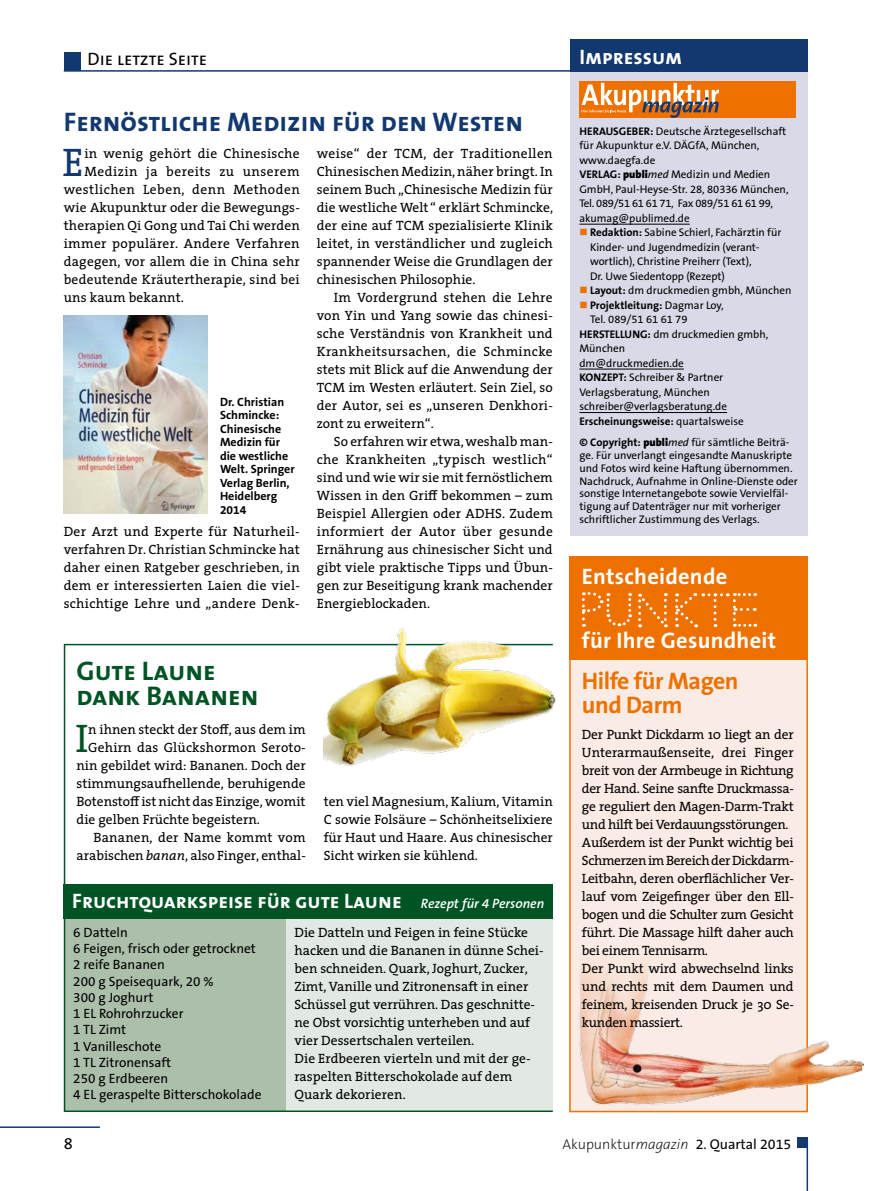
<style>
.page{position:relative;width:893px;height:1191px;background:#fff}
.page>*{position:absolute;margin:0;border:0;box-sizing:border-box;transform-origin:0 0}
.t1{font:40.2px "The Serif";color:#123870}
.t2{font:40.2px "The Serif";color:#005424}
.t3{font:700 27px "Aku Mag Caps";color:#123870}
.t4{font:700 27px/25.5px "Aku Mag Caps";color:#005424}
.t5{font:700 24px/24px "The Sans B7";letter-spacing:-.02em;color:#ee7100}
.t6{font:700 22.5px "The Sans B7";letter-spacing:.01em;color:#fff}
.t7{font:700 21px "Aku Mag Caps";color:#fff}
.t8{font:18px "Aku Mag Caps";color:#000}
.t9{font:16.5px "The Sans B5 Plain";color:#000}
.t10{font:14.25px "The Sans B5 Plain";color:#000}
.t11{font:13.5px/18px "The Serif";color:#000;text-align:justify}
.t12{font:13.5px/18px "The Serif";letter-spacing:-.02em;color:#000}
.t13{font:13.5px/16.2px "The Sans B5 Plain";color:#000}
.t14{font:13.5px "The Serif";letter-spacing:.025em;color:#000}
.t15{font:13.5px "The Serif";letter-spacing:.035em;color:#000}
.t16{font:700 12px/13.5px "The Sans B7";color:#000}
.t17{font:11.1px/14.5px "The Sans B5 Plain";color:#000}
.t18{font:700 11.1px "The Sans B7";color:#000}
.s1{font-style:italic}
.s2{font-family:"The Sans B6";font-weight:600;font-style:italic;font-size:13.5px}
.s3{font-family:"The Sans B7";font-weight:700}
.s4{font-family:"The Sans B9";font-weight:900}
.s5{color:#ee7100}
.s6{font-family:"The Sans B5 Plain";font-weight:400}
.s7{font-family:"The Sans B2";font-weight:200}
.s8{font-family:"The Sans B2";font-weight:200;font-style:italic}
</style>
<div class="page">
<div style="left:569px;top:658px;width:239px;height:454px;background:#faebe4;border:2px solid #ee7100"></div>
<div style="left:569px;top:556px;width:239px;height:103px;background:#ee7100"></div>
<svg style="left:582px;top:592px;width:86px;height:36px"></svg>
<svg style="left:675px;top:593px;width:22px;height:35px"></svg>
<svg style="left:703px;top:593px;width:53px;height:34px"></svg>
<div style="left:65px;top:918px;width:221px;height:194px;background:#abbfab"></div>
<div style="left:286px;top:918px;width:267px;height:194px;background:#e2e9e2"></div>
<div style="left:64px;top:883px;width:489px;height:35px;background:#005424"></div>
<div style="left:64px;top:644px;width:490px;height:468px;border:2px solid #005424"></div>
<img style="left:324px;top:628px;width:232px;height:146px">
<hr style="left:64px;top:70px;width:744px;height:2px;background:#123870">
<div style="left:64px;top:52px;width:17px;height:19px;background:#123870"></div>
<hr style="left:0;top:1126px;width:100px;height:2px;background:#123870">
<hr style="left:806px;top:1138px;width:2px;height:53px;background:#123870">
<div style="left:798px;top:1137px;width:10px;height:10px;background:#123870"></div>
<div style="left:571px;top:71px;width:237px;height:465px;background:#d9d9e7"></div>
<hr style="left:579px;top:224px;width:111px;height:1px;background:#000">
<hr style="left:579px;top:369px;width:105px;height:1px;background:#000">
<hr style="left:579px;top:412px;width:148px;height:1px;background:#000">
<div style="left:571px;top:39px;width:237px;height:33px;background:#123870"></div>
<div style="left:579px;top:81px;width:217px;height:37px;background:#ee7100"></div>
<svg style="left:582px;top:83px;width:137px;height:35px"></svg>
<img style="left:64px;top:316px;width:143px;height:197px">
<img style="left:579px;top:948px;width:285px;height:156px">
<h3 class="t8" style="left:88px;top:43px;width:121px">Die letzte Seite</h3>
<h2 class="t3" style="left:64px;top:99px;width:461px">Fernöstliche Medizin für den Westen</h2>
<h1 class="t1" style="left:63px;top:129px;width:23px">E</h1>
<p class="t14" style="left:84px;top:142px;width:217px">in wenig gehört die Chinesische</p>
<p class="t11" style="left:317px;top:144px;width:238px">weise“ der TCM, der Traditionellen Chinesischen Medizin, näher bringt. In seinem Buch „Chinesische Medizin für die westliche Welt “ erklärt Schmincke, der eine auf TCM spezialisierte Klinik leitet, in verständlicher und zugleich spannender Weise die Grundlagen der chinesischen Philosophie.</p>
<p class="t11" style="left:317px;top:288px;width:238px;text-indent:17px">Im Vordergrund stehen die Lehre von Yin und Yang sowie das chinesi&shy;sche Verständnis von Krankheit und Krankheitsursachen, die Schmincke stets mit Blick auf die Anwendung der TCM im Westen erläutert. Sein Ziel, so der Autor, sei es „unseren Denkhori&shy;zont zu erweitern“.</p>
<p class="t11" style="left:317px;top:432px;width:238px;text-indent:17px">So erfahren wir etwa, weshalb man&shy;che Krankheiten „typisch westlich“ sind und wie wir sie mit fernöstlichem Wissen in den Griff bekommen – zum Beispiel Allergien oder ADHS. Zudem informiert der Autor über gesunde Ernährung aus chinesischer Sicht und gibt viele praktische Tipps und Übun&shy;gen zur Beseitigung krank machender Energieblockaden.</p>
<p class="t15" style="left:84px;top:160px;width:217px">Medizin ja bereits zu unserem</p>
<p class="t15" style="left:64px;top:178px;width:238px">westlichen Leben, denn Methoden</p>
<p class="t11" style="left:64px;top:198px;width:237px">wie Akupunktur oder die Bewegungs-</p>
<p class="t11" style="left:64px;top:216px;width:237px">therapien Qi Gong und Tai Chi werden</p>
<p class="t14" style="left:64px;top:232px;width:237px">immer populärer. Andere Verfahren</p>
<p class="t11" style="left:64px;top:252px;width:238px">dagegen, vor allem die in China sehr</p>
<p class="t11" style="left:64px;top:270px;width:237px">bedeutende Kräutertherapie, sind bei</p>
<p class="t11" style="left:64px;top:288px;width:122px">uns kaum bekannt.</p>
<p class="t16" style="left:220px;top:395px;width:76px">Dr. Christian<br>Schmincke:<br>Chinesische<br>Medizin für die westliche<br>Welt. Springer<br>Verlag Berlin,<br>Heidelberg<br>2014</p>
<p class="t11" style="left:64px;top:522px;width:238px">Der Arzt und Experte für Naturheil&shy;verfahren Dr. Christian Schmincke hat daher einen Ratgeber geschrieben, in dem er interessierten Laien die viel&shy;schichtige Lehre und „andere Denk-</p>
<h2 class="t4" style="left:77px;top:657px;width:183px">Gute Laune dank Bananen</h2>
<h1 class="t2" style="left:75px;top:705px;width:14px">I</h1>
<p class="t11" style="left:88px;top:720px;width:219px">n ihnen steckt der Stoff, aus dem im</p>
<p class="t11" style="left:88px;top:738px;width:219px">Gehirn das Glückshormon Seroto-</p>
<p class="t11" style="left:77px;top:756px;width:231px">nin gebildet wird: Bananen. Doch der</p>
<p class="t11" style="left:77px;top:774px;width:231px">stimmungsaufhellende, beruhigende</p>
<p class="t11" style="left:77px;top:792px;width:230px">Botenstoff ist nicht das Einzige, womit</p>
<p class="t11" style="left:77px;top:810px;width:185px">die gelben Früchte begeistern.</p>
<p class="t11" style="left:94px;top:828px;width:214px">Bananen, der Name kommt vom</p>
<p class="t11" style="left:77px;top:846px;width:231px">arabischen <span class="s1">banan</span>, also Finger, enthal-</p>
<p class="t11" style="left:324px;top:792px;width:231px">ten viel Magnesium, Kalium, Vitamin C sowie Folsäure – Schönheitselixiere für Haut und Haare. Aus chinesischer Sicht wirken sie kühlend.</p>
<h3 class="t7" style="left:72px;top:883px;width:473px">Fruchtquarkspeise für gute Laune <span class="s2">Rezept für 4 Personen</span></h3>
<p class="t13" style="left:73px;top:924px;width:190px">6 Datteln<br>6 Feigen, frisch oder getrocknet<br>2 reife Bananen<br>200 g Speisequark, 20 %<br>300 g Joghurt<br>1 EL Rohrohrzucker<br>1 TL Zimt<br>1 Vanilleschote<br>1 TL Zitronensaft<br>250 g Erdbeeren<br>4 EL geraspelte Bitterschokolade</p>
<p class="t11" style="left:294px;top:923px;width:251px;text-align:left">Die Datteln und Feigen in feine Stücke hacken und die Bananen in dünne Schei&shy;ben schneiden. Quark, Joghurt, Zucker, Zimt, Vanille und Zitronensaft in einer Schüssel gut verrühren. Das geschnitte&shy;ne Obst vorsichtig unterheben und auf vier Dessertschalen verteilen.<br>Die Erdbeeren vierteln und mit der ge&shy;raspelten Bitterschokolade auf dem Quark dekorieren.</p>
<h3 class="t7" style="left:579px;top:39px;width:104px">Impressum</h3>
<p class="t17" style="left:579px;top:124px;width:211px"><span class="s3">HERAUSGEBER:</span> Deutsche Ärztegesellschaft für Akupunktur e.V. DÄGfA, München, www.daegfa.de<br><span class="s3">VERLAG:</span> <span class="s4">publi</span><span class="s1">med</span> Medizin und Medien GmbH, Paul-Heyse-Str. 28, 80336 München, Tel. 089/51 61 61 71, Fax 089/51 61 61 99, akumag@publimed.de</p>
<p class="t17" style="left:590px;top:226px;width:193px;text-indent:-11px"><span class="s5">■</span> <span class="s3">Redaktion:</span> Sabine Schierl, Fachärztin für Kinder- und Jugendmedizin (verant&shy;wortlich), Christine Preiherr (Text),<br>Dr. Uwe Siedentopp (Rezept)</p>
<p class="t17" style="left:579px;top:284px;width:214px"><span class="s5">■</span> <span class="s3">Layout:</span> dm druckmedien gmbh, München</p>
<p class="t18" style="left:579px;top:299px;width:146px"><span class="s5">■</span> Projektleitung: <span class="s6">Dagmar Loy,</span></p>
<p class="t17" style="left:579px;top:312px;width:190px;text-indent:11px">Tel. 089/51 61 61 79<br><span class="s3">HERSTELLUNG:</span> dm druckmedien gmbh,<br>München<br>dm@druckmedien.de<br><span class="s3">KONZEPT:</span> Schreiber &amp; Partner<br>Verlagsberatung, München schreiber@verlagsberatung.de</p>
<p class="t18" style="left:579px;top:415px;width:166px">Erscheinungsweise: <span class="s6">quartalsweise</span></p>
<p class="t17" style="left:579px;top:436px;width:220px;line-height:12.9px"><span class="s3">© Copyright:</span> <span class="s4">publi</span><span class="s1">med</span> für sämtliche Beiträ&shy;ge. Für unverlangt eingesandte Manuskripte und Fotos wird keine Haftung übernommen.<br>Nachdruck, Aufnahme in Online-Dienste oder sonstige Internetangebote sowie Vervielfäl&shy;tigung auf Datenträger nur mit vorheriger schriftlicher Zustimmung des Verlags.</p>
<h3 class="t6" style="left:582px;top:564px;width:147px">Entscheidende</h3>
<h3 class="t6" style="left:582px;top:629px;width:196px">für Ihre Gesundheit</h3>
<h3 class="t5" style="left:582px;top:669px;width:158px">Hilfe für Magen und Darm</h3>
<p class="t12" style="left:582px;top:725px;width:213px">Der Punkt Dickdarm 10 liegt an der<br>Unterarmaußenseite, drei Finger breit von der Armbeuge in Richtung der Hand. Seine sanfte Druckmassa&shy;ge reguliert den Magen-Darm-Trakt und hilft bei Verdauungsstörungen.<br>Außerdem ist der Punkt wichtig bei<br>Schmerzen im Bereich der Dickdarm-<br>Leitbahn, deren oberflächlicher Ver&shy;lauf vom Zeigefinger über den Ell&shy;bogen und die Schulter zum Gesicht führt. Die Massage hilft daher auch bei einem Tennisarm.<br>Der Punkt wird abwechselnd links und rechts mit dem Daumen und feinem, kreisenden Druck je 30 Se&shy;kunden massiert.</p>
<p class="t9" style="left:64px;top:1134px;width:11px">8</p>
<p class="t10" style="left:562px;top:1136px;width:230px"><span class="s7">Akupunktur</span><span class="s8">magazin</span> 2. Quartal 2015</p>
</div>
